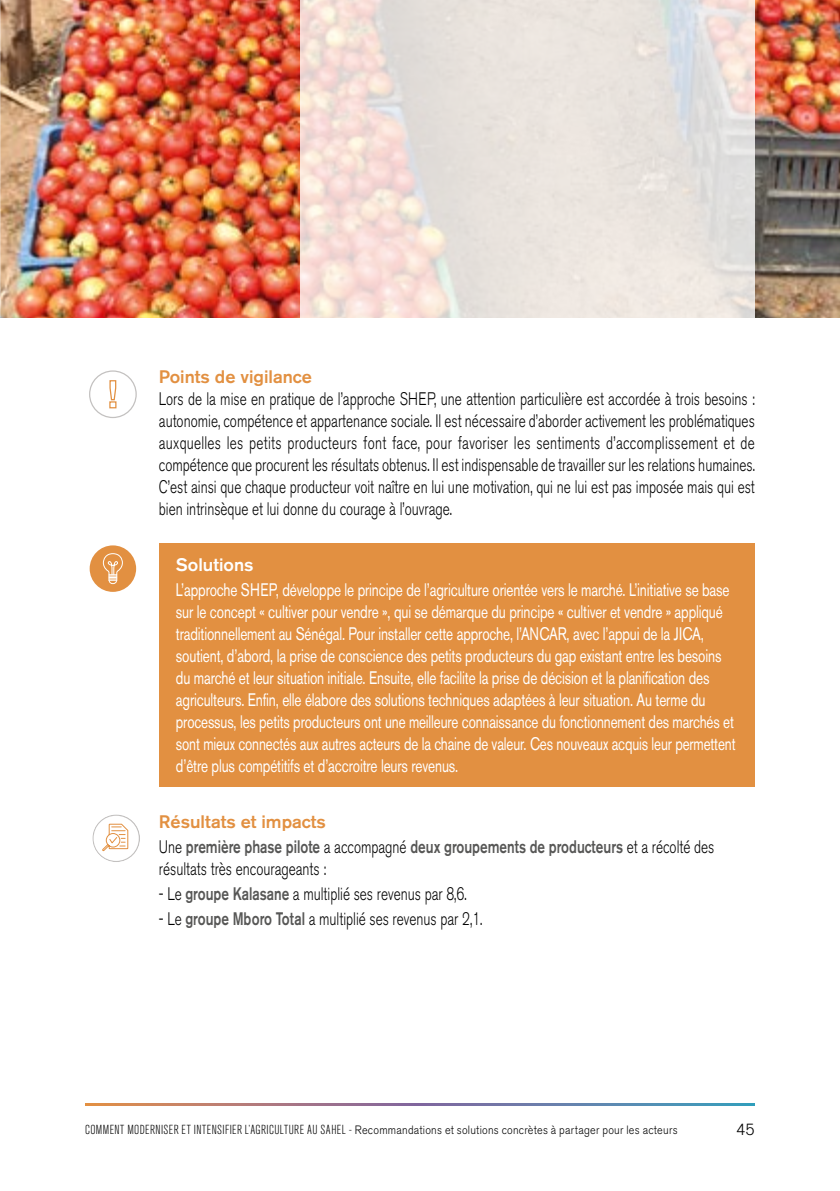
<style>
.page{position:relative;width:840px;height:1191px;background:#fff}
.page>*{position:absolute;margin:0;border:0;box-sizing:border-box;transform-origin:0 0}
.t1{font:700 37.8px "Helvetica Neue LT Std";color:#575756}
.t2{font:700 20.4px "Helvetica Neue LT Std";color:#575756}
.t3{font:18px/22px "Akzidenz Grotesk BE";letter-spacing:-.01em;color:#fff;scale:.75 1}
.t4{font:300 18px/22px "Akzidenz Grotesk BE";color:#000;text-align:justify;scale:.75 1}
.t5{font:500 18px/24.8px "Akzidenz Grotesk BE";color:#575756;scale:.75 1}
.t6{font:500 18px "Akzidenz Grotesk BE";color:#e29041}
.t7{font:500 18px "Akzidenz Grotesk BE";color:#fff}
.t8{font:300 16px "Akzidenz Grotesk BE";color:#000}
.t9{font:300 12px "Akzidenz Grotesk BE";letter-spacing:.025em;color:#000;scale:.9 1}
.s1{color:#e29041}
.s2{font-weight:300;color:#000}
.s3{font-weight:500;color:#575756}
.s4{font-stretch:condensed;font-size:13px}
</style>
<div class="page">
<img style="left:1px;top:0;width:838px;height:317px">
<img style="left:0;top:0;width:1px;height:317px">
<svg style="left:85px;top:1103px;width:669px;height:3px;background:#887f92"></svg>
<svg style="left:300px;top:0;width:454px;height:317px;background:#eae1dc"></svg>
<svg style="left:109px;top:380px;width:8px;height:29px"></svg>
<div style="left:89px;top:370px;width:48px;height:48px;border:1px solid #c3c1c0;border-radius:50%"></div>
<div style="left:90px;top:545px;width:46px;height:47px;background:#e29041;border-radius:50%"></div>
<svg style="left:102px;top:553px;width:21px;height:31px"></svg>
<div style="left:92px;top:814px;width:48px;height:48px;border:1px solid #c3c1c0;border-radius:50%"></div>
<svg style="left:102px;top:823px;width:27px;height:29px"></svg>
<div style="left:159px;top:543px;width:595px;height:244px;background:#e29041"></div>
<p class="t6" style="left:159px;top:365px;width:154px">Points de vigilance</p>
<p class="t4" style="left:159px;top:388px;width:795px">Lors de la mise en pratique de l’approche SHEP, une attention particulière est accordée à trois besoins : autonomie, compétence et appartenance sociale. Il est nécessaire d’aborder activement les problématiques auxquelles les petits producteurs font face, pour favoriser les sentiments d’accomplissement et de compétence que procurent les résultats obtenus. Il est indispensable de travailler sur les relations humaines.<br>C’est ainsi que chaque producteur voit naître en lui une motivation, qui ne lui est pas imposée mais qui est bien intrinsèque et lui donne du courage à l’ouvrage.</p>
<p class="t7" style="left:176px;top:553px;width:79px">Solutions</p>
<p class="t3" style="left:176px;top:578px;width:747px">L’approche SHEP, développe le principe de l’agriculture orientée vers le marché. L’initiative se base sur le concept « cultiver pour vendre », qui se démarque du principe « cultiver et vendre » appliqué traditionnellement au Sénégal. Pour installer cette approche, l’ANCAR, avec l’appui de la JICA, soutient, d’abord, la prise de conscience des petits producteurs du gap existant entre les besoins du marché et leur situation initiale. Ensuite, elle facilite la prise de décision et la planification des agriculteurs. Enfin, elle élabore des solutions techniques adaptées à leur situation. Au terme du processus, les petits producteurs ont une meilleure connaissance du fonctionnement des marchés et sont mieux connectés aux autres acteurs de la chaine de valeur. Ces nouveaux acquis leur permettent d’être plus compétitifs et d’accroitre leurs revenus.</p>
<p class="t5" style="left:159px;top:809px;width:741px"><span class="s1">Résultats et impacts<br></span><span class="s2">Une</span> première phase pilote <span class="s2">a accompagné</span> deux groupements de producteurs <span class="s2">et a récolté des</span></p>
<p class="t4" style="left:159px;top:858px;width:224px">résultats très encourageants :</p>
<p class="t4" style="left:159px;top:882px;width:411px">- Le <span class="s3">groupe Kalasane</span> a multiplié ses revenus par 8,6.</p>
<p class="t4" style="left:159px;top:907px;width:432px">- Le <span class="s3">groupe Mboro Total</span> a multiplié ses revenus par 2,1.</p>
<p class="t2" style="left:205px;top:382px;width:7px">!</p>
<h1 class="t1" style="left:170px;top:402px;width:24px">+</h1>
<p class="t2" style="left:205px;top:486px;width:7px">!</p>
<h1 class="t1" style="left:174px;top:601px;width:24px">+</h1>
<p class="t2" style="left:208px;top:685px;width:7px">!</p>
<p class="t9" style="left:85px;top:1123px;width:659px"><span class="s4">COMMENT MODERNISER ET INTENSIFIER L’AGRICULTURE AU SAHEL -</span> Recommandations et solutions concrètes à partager pour les acteurs</p>
<p class="t8" style="left:735px;top:1120px;width:20px">45</p>
</div>
